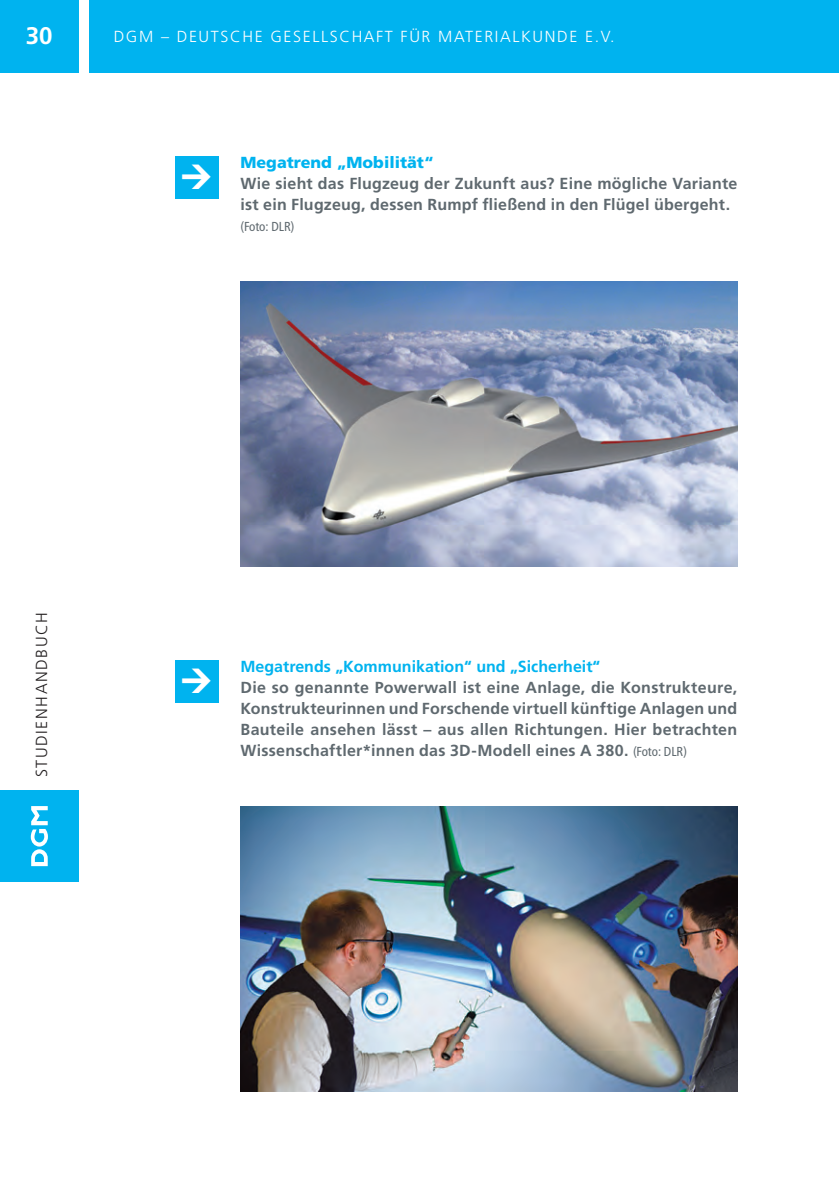
<style>
.page{position:relative;width:839px;height:1190px;background:#fff}
.page>*{position:absolute;margin:0;border:0;box-sizing:border-box;transform-origin:0 0}
.t1{font:700 24px "Frutiger LT Std";color:#fff}
.t2{font:700 16px/21px "Frutiger LT Std";letter-spacing:.015em;color:#5f696f}
.t3{font:300 16px "Frutiger LT Std";letter-spacing:.1em;color:#fff}
.t4{font:700 16px "Frutiger LT Std";color:#00b3ef}
.t5{font:900 16px "Frutiger LT Std";color:#00b3ef}
.t6{font:300 16px "Frutiger LT Std";letter-spacing:.1em;color:#231f20}
.t7{font:condensed 13px "Frutiger LT Std";color:#5f696f}
.s1{font-weight:400;font-stretch:condensed;font-size:13px}
</style>
<div class="page">
<div style="left:0;top:0;width:79px;height:73px;background:#00b3ef"></div>
<div style="left:89px;top:0;width:749px;height:73px;background:#00b3ef"></div>
<div style="left:0;top:790px;width:79px;height:91px;background:#00b3ef"></div>
<svg style="left:31px;top:806px;width:17px;height:60px"></svg>
<div style="left:175px;top:156px;width:43px;height:42px;background:#00b3ef"></div>
<div style="left:175px;top:660px;width:43px;height:42px;background:#00b3ef"></div>
<img style="left:240px;top:281px;width:496px;height:285px">
<img style="left:240px;top:806px;width:496px;height:285px">
<h1 class="t1" style="left:26px;top:21px;width:28px">30</h1>
<p class="t3" style="left:114px;top:27px;width:502px">DGM – DEUTSCHE GESELLSCHAFT FÜR MATERIALKUNDE E.V.</p>
<p class="t5" style="left:240px;top:152px;width:195px">Megatrend „Mobilität“</p>
<p class="t2" style="left:240px;top:172px;width:498px">Wie sieht das Flugzeug der Zukunft aus? Eine mögliche Variante ist ein Flugzeug, dessen Rumpf fließend in den Flügel übergeht.</p>
<p class="t7" style="left:240px;top:218px;width:55px">(Foto: DLR)</p>
<p class="t6" style="left:33px;top:777px;width:167px;rotate:-90deg">STUDIENHANDBUCH</p>
<p class="t4" style="left:240px;top:657px;width:361px">Megatrends „Kommunikation“ und „Sicherheit“</p>
<p class="t2" style="left:240px;top:676px;width:498px;text-align:justify">Die so genannte Powerwall ist eine Anlage, die Konstrukteure, Konstrukteurinnen und Forschende virtuell künftige Anlagen und Bauteile ansehen lässt – aus allen Richtungen. Hier betrachten Wissenschaftler*innen das 3D-Modell eines A 380. <span class="s1">(Foto: DLR)</span></p>
</div>
